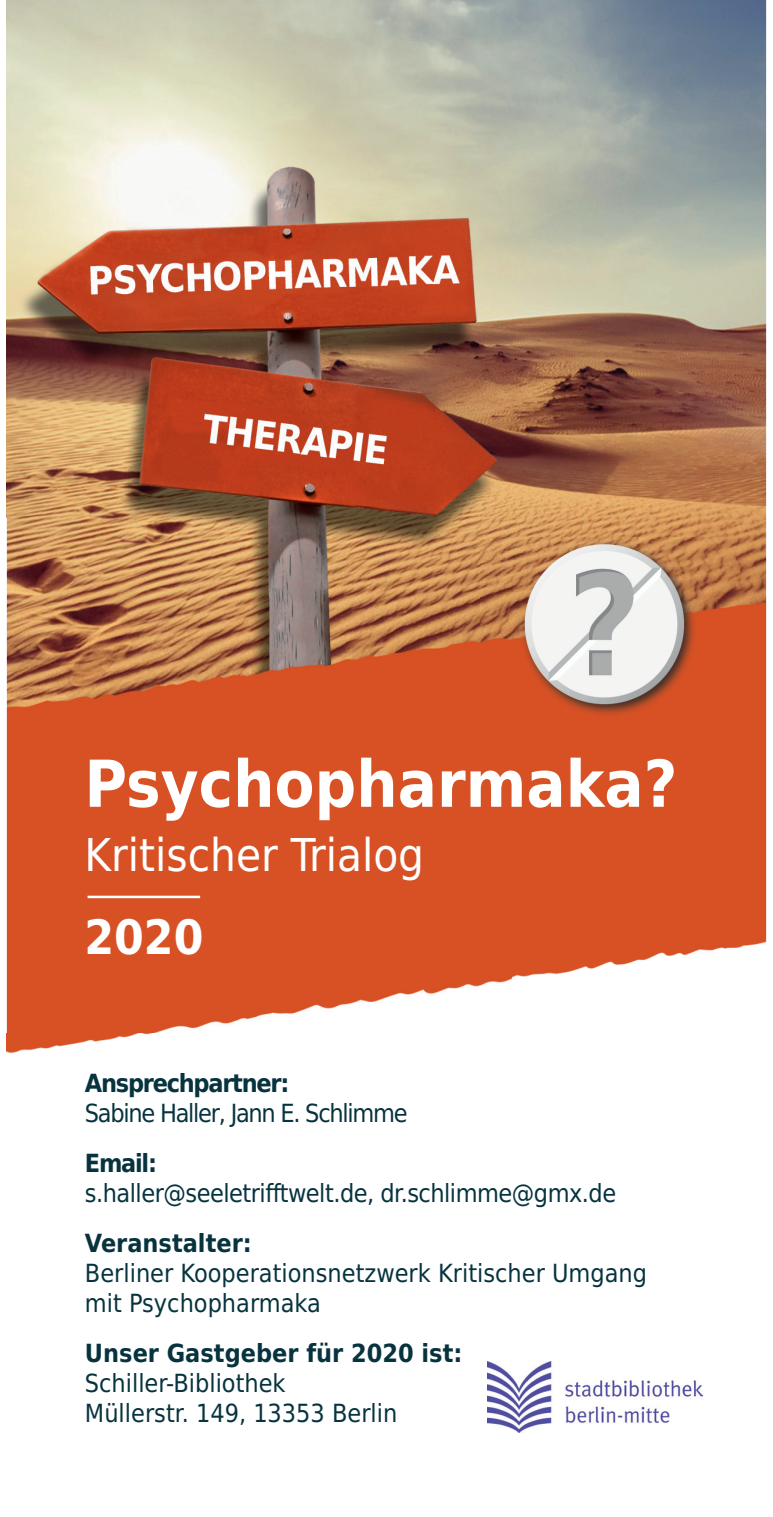
<style>
.page{position:relative;width:773px;height:1517px;background:#fff}
.page>*{position:absolute;margin:0;border:0;box-sizing:border-box;transform-origin:0 0}
.t1{font:700 64.75px "DejaVu Sans Condensed";color:#fff}
.t2{font:700 47.5px "DejaVu Sans Condensed";color:#fff}
.t3{font:45.25px "DejaVu Sans Condensed";color:#fff}
.t4{font:25px/30px "DejaVu Sans Condensed";color:#07333e}
.t5{font:25px "DejaVu Sans Condensed";letter-spacing:-.02em;color:#07333e}
.t6{font:700 25px "DejaVu Sans Condensed";color:#07333e}
.t7{font:25px "DejaVu Sans Condensed";letter-spacing:-.05em;color:#07333e}
.t8{font:700 25px "DejaVu Sans Condensed";letter-spacing:-.05em;color:#07333e}
</style>
<div class="page">
<img style="left:7px;top:0;width:505px;height:1054px">
<img style="left:512px;top:0;width:254px;height:602px">
<img style="left:682px;top:602px;width:84px;height:795px">
<img style="left:512px;top:719px;width:170px;height:714px">
<img style="left:487px;top:1361px;width:215px;height:71px">
<img style="left:480px;top:537px;width:255px;height:182px">
<hr style="left:88px;top:895px;width:112px;height:3px;background:#fff">
<h1 class="t1" style="left:84px;top:731px;width:594px">Psychopharmaka?</h1>
<h3 class="t3" style="left:84px;top:818px;width:341px">Kritischer Trialog</h3>
<h2 class="t2" style="left:84px;top:898px;width:120px">2020</h2>
<p class="t8" style="left:85px;top:1062px;width:206px">Ansprechpartner:</p>
<p class="t7" style="left:85px;top:1092px;width:324px">Sabine Haller, Jann E. Schlimme</p>
<p class="t6" style="left:85px;top:1142px;width:74px">Email:</p>
<p class="t5" style="left:85px;top:1172px;width:532px">s.haller@seeletrifftwelt.de, dr.schlimme@gmx.de</p>
<p class="t6" style="left:85px;top:1222px;width:168px">Veranstalter:</p>
<p class="t4" style="left:85px;top:1257px;width:563px">Berliner Kooperationsnetzwerk Kritischer Umgang mit Psychopharmaka</p>
<p class="t6" style="left:85px;top:1332px;width:379px">Unser Gastgeber für 2020 ist:</p>
<p class="t4" style="left:85px;top:1367px;width:314px">Schiller-Bibliothek<br>Müllerstr. 149, 13353 Berlin</p>
</div>
